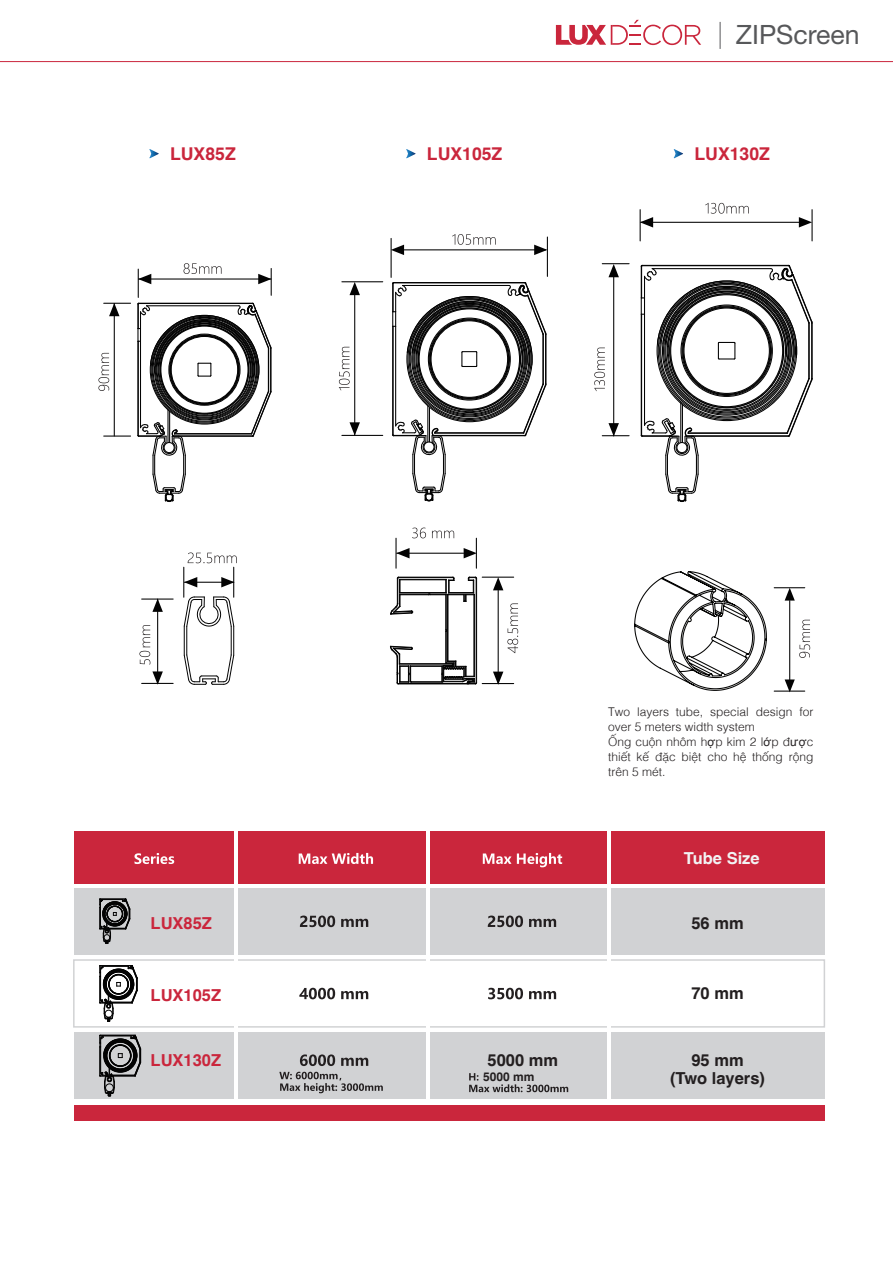
<style>
.page{position:relative;width:893px;height:1263px;background:#fff}
.page>*{position:absolute;margin:0;border:0;box-sizing:border-box;transform-origin:0 0}
.t1{font:26.7px "Helvetica Neue";color:#57585a}
.t2{font:700 17.7px "Helvetica";color:#ca263c}
.t3{font:700 16.5px/18px "Helvetica";color:#231f20;text-align:center}
.t4{font:700 16.5px "Helvetica";color:#ca263c}
.t5{font:700 16.5px "Helvetica";color:#f2f3f4}
.t6{font:300 12px/15px "Helvetica";color:#231f20}
.t7{font:700 12px "Helvetica";color:#231f20}
.s1{font-weight:400}
</style>
<div class="page">
<hr style="left:0;top:61px;width:893px;height:1px;background:#ca263c">
<svg style="left:556px;top:20px;width:145px;height:25px"></svg>
<svg style="left:720px;top:22px;width:1px;height:27px"></svg>
<hr style="left:157px;top:599px;width:1px;height:84px;background:#030303">
<svg style="left:152px;top:600px;width:11px;height:12px"></svg>
<svg style="left:152px;top:671px;width:11px;height:14px"></svg>
<hr style="left:183px;top:567px;width:1px;height:30px;background:#030303">
<hr style="left:233px;top:567px;width:1px;height:30px;background:#030303">
<hr style="left:142px;top:683px;width:31px;height:1px;background:#030303">
<hr style="left:142px;top:598px;width:31px;height:2px;background:#030303">
<hr style="left:498px;top:590px;width:1px;height:93px;background:#030303">
<svg style="left:493px;top:578px;width:10px;height:12px"></svg>
<svg style="left:493px;top:672px;width:10px;height:13px"></svg>
<hr style="left:482px;top:683px;width:32px;height:1px;background:#030303">
<hr style="left:482px;top:577px;width:32px;height:1px;background:#030303">
<svg style="left:221px;top:577px;width:13px;height:10px"></svg>
<hr style="left:184px;top:582px;width:50px;height:1px;background:#030303">
<svg style="left:184px;top:577px;width:13px;height:10px"></svg>
<hr style="left:395px;top:538px;width:2px;height:30px;background:#030303">
<hr style="left:476px;top:538px;width:1px;height:30px;background:#030303">
<svg style="left:464px;top:548px;width:13px;height:10px"></svg>
<hr style="left:397px;top:553px;width:67px;height:1px;background:#030303">
<svg style="left:396px;top:548px;width:14px;height:10px"></svg>
<hr style="left:104px;top:435px;width:27px;height:2px;background:#030303">
<hr style="left:114px;top:303px;width:1px;height:133px;background:#030303">
<svg style="left:104px;top:303px;width:27px;height:13px"></svg>
<svg style="left:98px;top:353px;width:11px;height:38px"></svg>
<svg style="left:137px;top:263px;width:135px;height:239px"></svg>
<svg style="left:188px;top:552px;width:49px;height:11px"></svg>
<svg style="left:412px;top:528px;width:14px;height:10px"></svg>
<svg style="left:432px;top:531px;width:22px;height:7px"></svg>
<svg style="left:139px;top:625px;width:11px;height:39px"></svg>
<svg style="left:507px;top:603px;width:11px;height:50px"></svg>
<hr style="left:789px;top:601px;width:1px;height:89px;background:#030303">
<svg style="left:785px;top:588px;width:10px;height:13px"></svg>
<svg style="left:785px;top:679px;width:10px;height:11px"></svg>
<hr style="left:774px;top:690px;width:31px;height:2px;background:#030303">
<hr style="left:774px;top:587px;width:31px;height:1px;background:#030303">
<svg style="left:799px;top:620px;width:11px;height:38px"></svg>
<svg style="left:392px;top:272px;width:155px;height:229px"></svg>
<hr style="left:342px;top:435px;width:41px;height:1px;background:#030303">
<hr style="left:342px;top:281px;width:41px;height:1px;background:#030303">
<hr style="left:354px;top:293px;width:1px;height:142px;background:#030303">
<svg style="left:349px;top:282px;width:11px;height:13px"></svg>
<svg style="left:349px;top:422px;width:11px;height:14px"></svg>
<svg style="left:339px;top:347px;width:11px;height:43px"></svg>
<hr style="left:547px;top:237px;width:1px;height:39px;background:#030303">
<hr style="left:391px;top:238px;width:1px;height:39px;background:#030303">
<hr style="left:401px;top:249px;width:145px;height:1px;background:#030303">
<svg style="left:534px;top:245px;width:13px;height:10px"></svg>
<svg style="left:391px;top:245px;width:13px;height:10px"></svg>
<svg style="left:452px;top:234px;width:44px;height:11px"></svg>
<svg style="left:640px;top:264px;width:173px;height:238px"></svg>
<hr style="left:613px;top:276px;width:1px;height:160px;background:#030303">
<svg style="left:602px;top:263px;width:27px;height:14px"></svg>
<svg style="left:602px;top:423px;width:27px;height:13px"></svg>
<svg style="left:594px;top:348px;width:11px;height:43px"></svg>
<hr style="left:640px;top:210px;width:1px;height:31px;background:#030303">
<hr style="left:811px;top:210px;width:2px;height:31px;background:#030303">
<hr style="left:641px;top:222px;width:160px;height:1px;background:#030303">
<svg style="left:799px;top:217px;width:13px;height:10px"></svg>
<svg style="left:640px;top:217px;width:13px;height:10px"></svg>
<svg style="left:705px;top:203px;width:44px;height:11px"></svg>
<div style="left:74px;top:831px;width:750px;height:53px;background:#ca263c"></div>
<div style="left:74px;top:1105px;width:750px;height:15px;background:#ca263c"></div>
<div style="left:74px;top:888px;width:750px;height:67px;background:#d1d2d4"></div>
<div style="left:73px;top:959px;width:752px;height:69px;border:2px solid #d1d2d4"></div>
<div style="left:74px;top:1032px;width:750px;height:67px;background:#d1d2d4"></div>
<hr style="left:234px;top:831px;width:3px;height:268px;background:#fff">
<hr style="left:426px;top:831px;width:4px;height:268px;background:#fff">
<hr style="left:607px;top:831px;width:4px;height:268px;background:#fff">
<svg style="left:134px;top:853px;width:40px;height:11px"></svg>
<svg style="left:299px;top:853px;width:74px;height:11px"></svg>
<svg style="left:483px;top:853px;width:28px;height:11px"></svg>
<svg style="left:517px;top:853px;width:45px;height:14px"></svg>
<svg style="left:99px;top:898px;width:32px;height:46px"></svg>
<svg style="left:99px;top:965px;width:39px;height:57px"></svg>
<svg style="left:99px;top:1034px;width:43px;height:62px"></svg>
<svg style="left:300px;top:915px;width:35px;height:12px"></svg>
<svg style="left:341px;top:919px;width:27px;height:8px"></svg>
<svg style="left:488px;top:915px;width:35px;height:12px"></svg>
<svg style="left:529px;top:919px;width:27px;height:8px"></svg>
<svg style="left:299px;top:988px;width:36px;height:11px"></svg>
<svg style="left:341px;top:991px;width:27px;height:8px"></svg>
<svg style="left:300px;top:1054px;width:35px;height:12px"></svg>
<svg style="left:341px;top:1058px;width:27px;height:8px"></svg>
<svg style="left:279px;top:1072px;width:104px;height:21px"></svg>
<svg style="left:469px;top:1073px;width:99px;height:19px"></svg>
<svg style="left:488px;top:988px;width:35px;height:11px"></svg>
<svg style="left:529px;top:991px;width:27px;height:8px"></svg>
<svg style="left:183px;top:596px;width:52px;height:89px"></svg>
<hr style="left:398px;top:683px;width:69px;height:1px;background:#030303">
<hr style="left:399px;top:664px;width:53px;height:1px;background:#030303">
<hr style="left:400px;top:663px;width:52px;height:1px;background:#030303">
<hr style="left:411px;top:682px;width:31px;height:1px;background:#030303">
<hr style="left:411px;top:681px;width:31px;height:1px;background:#030303">
<hr style="left:410px;top:665px;width:32px;height:1px;background:#030303">
<hr style="left:411px;top:666px;width:31px;height:1px;background:#030303">
<svg style="left:390px;top:645px;width:23px;height:40px"></svg>
<hr style="left:445px;top:631px;width:1px;height:32px;background:#030303">
<hr style="left:446px;top:631px;width:1px;height:32px;background:#030303">
<hr style="left:445px;top:595px;width:1px;height:35px;background:#030303">
<hr style="left:446px;top:594px;width:1px;height:36px;background:#030303">
<hr style="left:476px;top:578px;width:1px;height:105px;background:#030303">
<hr style="left:447px;top:594px;width:1px;height:67px;background:#030303">
<hr style="left:474px;top:595px;width:1px;height:81px;background:#030303">
<hr style="left:448px;top:595px;width:1px;height:66px;background:#030303">
<svg style="left:441px;top:661px;width:36px;height:24px"></svg>
<svg style="left:390px;top:576px;width:87px;height:39px"></svg>
<svg style="left:634px;top:571px;width:133px;height:120px"></svg>
<svg style="left:149px;top:149px;width:10px;height:9px"></svg>
<svg style="left:406px;top:149px;width:10px;height:9px"></svg>
<svg style="left:674px;top:149px;width:9px;height:9px"></svg>
<h2 class="t2" style="left:170px;top:140px;width:67px">LUX85Z</h2>
<h2 class="t2" style="left:427px;top:140px;width:77px">LUX105Z</h2>
<h1 class="t1" style="left:736px;top:16px;width:125px">ZIPScreen</h1>
<h2 class="t2" style="left:694px;top:140px;width:77px">LUX130Z</h2>
<p class="t6" style="left:608px;top:703px;width:207px">Two layers tube, special design for over 5 meters width system<br>Ống cuộn nhôm h<span class="s1">ợ</span>p kim 2 l<span class="s1">ớ</span>p đ<span class="s1">ượ</span>c thiết kế đặc biệt cho hệ thống rộng trên 5 mét.</p>
<h3 class="t5" style="left:684px;top:845px;width:77px">Tube Size</h3>
<h3 class="t4" style="left:151px;top:910px;width:63px">LUX85Z</h3>
<h3 class="t3" style="left:691px;top:914px;width:54px">56 mm</h3>
<h3 class="t4" style="left:151px;top:981px;width:72px">LUX105Z</h3>
<h3 class="t3" style="left:691px;top:985px;width:54px">70 mm</h3>
<h3 class="t4" style="left:151px;top:1047px;width:72px">LUX130Z</h3>
<h3 class="t3" style="left:488px;top:1051px;width:72px">5000 mm</h3>
<p class="t7" style="left:483px;top:1066px;width:53px">5000 mm</p>
<h3 class="t3" style="left:670px;top:1051px;width:97px">95 mm<br>(Two layers)</h3>
</div>
